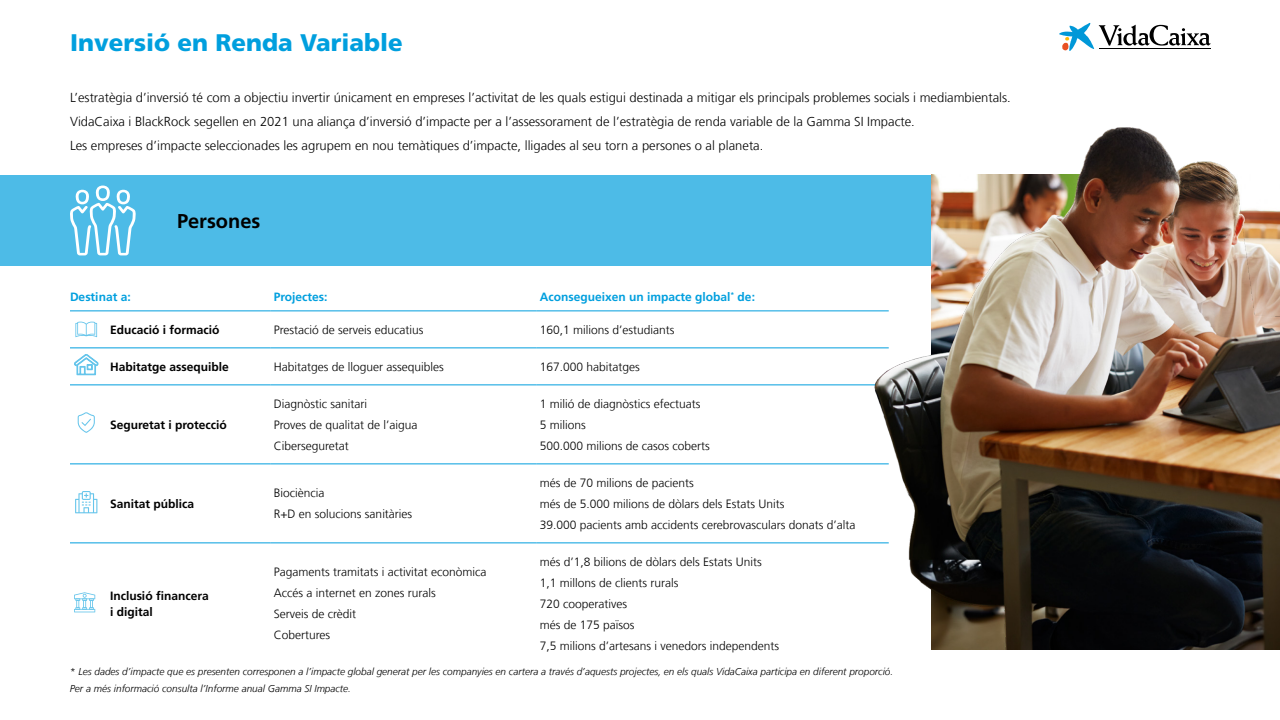
<style>
.page{position:relative;width:1280px;height:720px;background:#fff}
.page>*{position:absolute;margin:0;border:0;box-sizing:border-box;transform-origin:0 0}
.t1{font:900 24px "La Caixa Frutiger";color:#009fde}
.t2{font:700 20px "La Caixa Frutiger";color:#000}
.t3{font:300 13px/24px "La Caixa Frutiger";color:#000}
.t4{font:300 12px/21px "La Caixa Frutiger";color:#000}
.t5{font:700 12px/16px "La Caixa Frutiger";color:#000}
.t6{font:700 12px "La Caixa Frutiger";color:#009fde}
.t7{font:italic 300 10px/17px "La Caixa Frutiger";color:#000}
</style>
<div class="page">
<hr style="left:70px;top:310px;width:201px;height:1px;background:#009fde">
<hr style="left:271px;top:310px;width:266px;height:1px;background:#009fde">
<hr style="left:537px;top:310px;width:352px;height:1px;background:#009fde">
<hr style="left:70px;top:348px;width:201px;height:1px;background:#009fde">
<hr style="left:271px;top:348px;width:266px;height:1px;background:#009fde">
<hr style="left:537px;top:348px;width:352px;height:1px;background:#009fde">
<hr style="left:70px;top:385px;width:201px;height:1px;background:#009fde">
<hr style="left:271px;top:385px;width:266px;height:1px;background:#009fde">
<hr style="left:537px;top:385px;width:352px;height:1px;background:#009fde">
<hr style="left:70px;top:464px;width:201px;height:1px;background:#009fde">
<hr style="left:271px;top:464px;width:266px;height:1px;background:#009fde">
<hr style="left:537px;top:464px;width:352px;height:1px;background:#009fde">
<hr style="left:70px;top:543px;width:201px;height:1px;background:#009fde">
<hr style="left:271px;top:543px;width:266px;height:1px;background:#009fde">
<hr style="left:537px;top:543px;width:352px;height:1px;background:#009fde">
<svg style="left:74px;top:592px;width:21px;height:20px"></svg>
<svg style="left:75px;top:322px;width:22px;height:15px"></svg>
<svg style="left:75px;top:491px;width:22px;height:22px"></svg>
<svg style="left:74px;top:354px;width:24px;height:21px"></svg>
<svg style="left:78px;top:412px;width:17px;height:21px"></svg>
<div style="left:0;top:175px;width:1280px;height:91px;background:#4dbbe7"></div>
<svg style="left:70px;top:186px;width:66px;height:69px"></svg>
<img style="left:866px;top:127px;width:414px;height:523px">
<svg style="left:1059px;top:23px;width:152px;height:28px"></svg>
<hr style="left:1099px;top:48px;width:112px;height:1px;background:#000">
<h1 class="t1" style="left:70px;top:28px;width:334px">Inversió en Renda Variable</h1>
<p class="t3" style="left:70px;top:86px;width:942px">L’estratègia d’inversió té com a objectiu invertir únicament en empreses l’activitat de les quals estigui destinada a mitigar els principals problemes socials i mediambientals.<br>VidaCaixa i BlackRock segellen en 2021 una aliança d’inversió d’impacte per a l’assessorament de l’estratègia de renda variable de la Gamma SI Impacte.<br>Les empreses d’impacte seleccionades les agrupem en nou temàtiques d’impacte, lligades al seu torn a persones o al planeta.</p>
<h2 class="t2" style="left:177px;top:209px;width:85px">Persones</h2>
<p class="t6" style="left:70px;top:290px;width:62px">Destinat a:</p>
<p class="t6" style="left:274px;top:290px;width:55px">Projectes:</p>
<p class="t6" style="left:540px;top:290px;width:217px">Aconsegueixen un impacte global<sup>*</sup> de:</p>
<p class="t5" style="left:110px;top:322px;width:111px">Educació i formació</p>
<p class="t4" style="left:274px;top:319px;width:151px">Prestació de serveis educatius</p>
<p class="t4" style="left:540px;top:319px;width:136px">160,1 milions d’estudiants</p>
<p class="t5" style="left:110px;top:359px;width:120px">Habitatge assequible</p>
<p class="t4" style="left:274px;top:356px;width:172px">Habitatges de lloguer assequibles</p>
<p class="t4" style="left:540px;top:356px;width:102px">167.000 habitatges</p>
<p class="t5" style="left:110px;top:417px;width:118px">Seguretat i protecció</p>
<p class="t4" style="left:274px;top:393px;width:145px">Diagnòstic sanitari<br>Proves de qualitat de l’aigua<br>Ciberseguretat</p>
<p class="t4" style="left:540px;top:393px;width:172px">1 milió de diagnòstics efectuats<br>5 milions<br>500.000 milions de casos coberts</p>
<p class="t5" style="left:110px;top:496px;width:86px">Sanitat pública</p>
<p class="t4" style="left:274px;top:483px;width:140px">Biociència<br>R+D en solucions sanitàries</p>
<p class="t4" style="left:540px;top:472px;width:317px">més de 70 milions de pacients<br>més de 5.000 milions de dòlars dels Estats Units<br>39.000 pacients amb accidents cerebrovasculars donats d’alta</p>
<p class="t5" style="left:110px;top:588px;width:100px">Inclusió financera i digital</p>
<p class="t4" style="left:274px;top:562px;width:214px">Pagaments tramitats i activitat econòmica<br>Accés a internet en zones rurals<br>Serveis de crèdit<br>Cobertures</p>
<p class="t4" style="left:540px;top:551px;width:241px">més d’1,8 bilions de dòlars dels Estats Units<br>1,1 millons de clients rurals<br>720 cooperatives<br>més de 175 països<br>7,5 milions d’artesans i venedors independents</p>
<p class="t7" style="left:70px;top:663px;width:825px">* Les dades d’impacte que es presenten corresponen a l’impacte global generat per les companyies en cartera a través d’aquests projectes, en els quals VidaCaixa participa en diferent proporció.<br>Per a més informació consulta l’Informe anual Gamma SI Impacte.</p>
</div>
